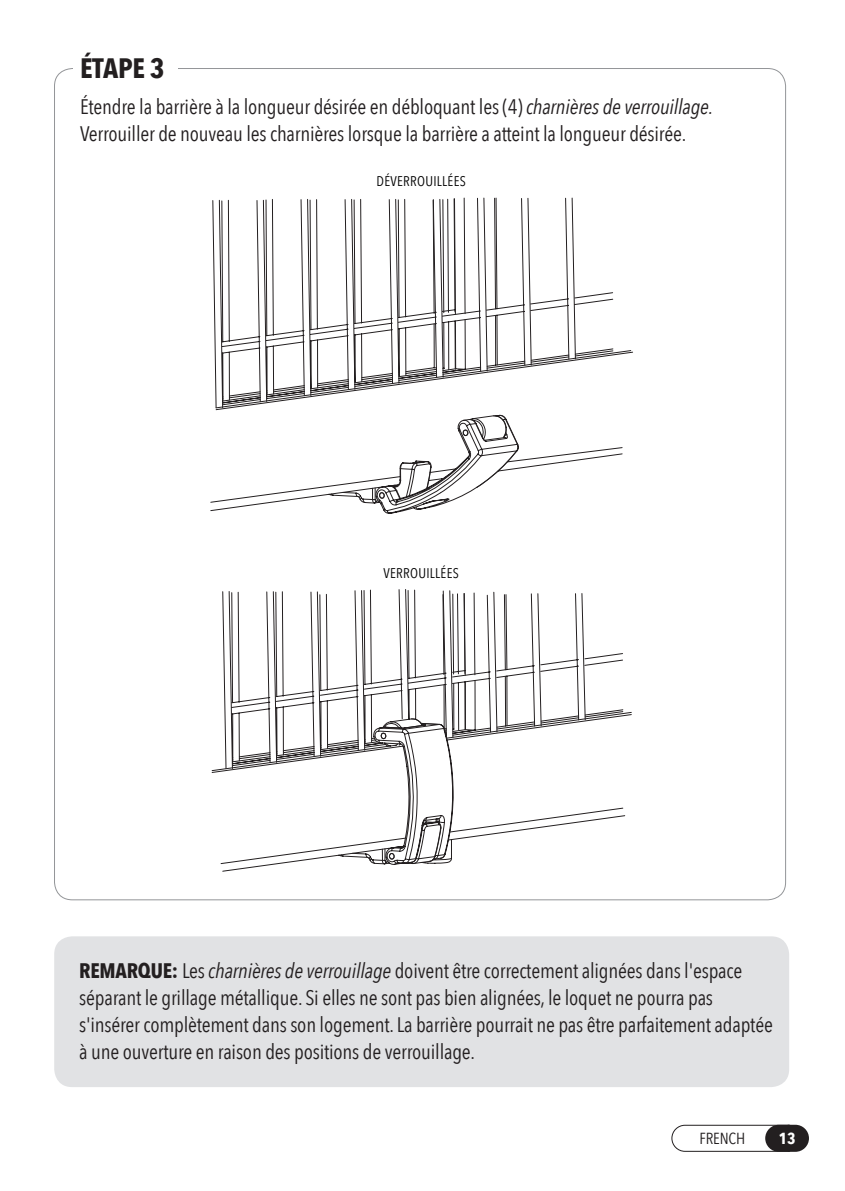
<style>
.page{position:relative;width:845px;height:1191px;background:#fff}
.page>*{position:absolute;margin:0;border:0;box-sizing:border-box;transform-origin:0 0}
.Body__0625_space_aft{font:700 28px "Avenir Next Condensed";letter-spacing:-.01em;color:#231f20}
.Body__0625_space_aft-2{font:21px/27px "Avenir Next Condensed";letter-spacing:-.01em;color:#231f20}
.t1{font:16px "Avenir Next Condensed";letter-spacing:-.01em;color:#231f20}
.t2{font:700 16px "Avenir Next Condensed";color:#fff}
.t3{font:14px "Avenir Next Condensed";letter-spacing:.02em;color:#000}
.s1{font-style:italic}
.s2{font-weight:700}
</style>
<div class="page">
<svg style="left:210px;top:197px;width:413px;height:317px"></svg>
<svg style="left:222px;top:589px;width:403px;height:283px"></svg>
<svg style="left:671px;top:1124px;width:138px;height:28px"></svg>
<div style="left:54px;top:936px;width:735px;height:151px;background:#e1e2e4;border-radius:18px"></div>
<p class="Body__0625_space_aft" style="left:80px;top:51px;width:86px">ÉTAPE 3</p>
<p class="Body__0625_space_aft-2" style="left:80px;top:93px;width:635px">Étendre la barrière à la longueur désirée en débloquant les (4) <span class="s1">charnières de verrouillage.<br></span>Verrouiller de nouveau les charnières lorsque la barrière a atteint la longueur désirée.</p>
<p class="t3" style="left:376px;top:169px;width:91px">DÉVERROUILLÉES</p>
<p class="t3" style="left:383px;top:561px;width:77px">VERROUILLÉES</p>
<p class="Body__0625_space_aft-2" style="left:79px;top:956px;width:695px"><span class="s2">REMARQUE:</span> Les <span class="s1">charnières de verrouillage</span> doivent être correctement alignées dans l'espace séparant le grillage métallique. Si elles ne sont pas bien alignées, le loquet ne pourra pas s'insérer complètement dans son logement. La barrière pourrait ne pas être parfaitement adaptée à une ouverture en raison des positions de verrouillage.</p>
<p class="t1" style="left:699px;top:1125px;width:47px">FRENCH</p>
<p class="t2" style="left:779px;top:1128px;width:18px">13</p>
</div>
